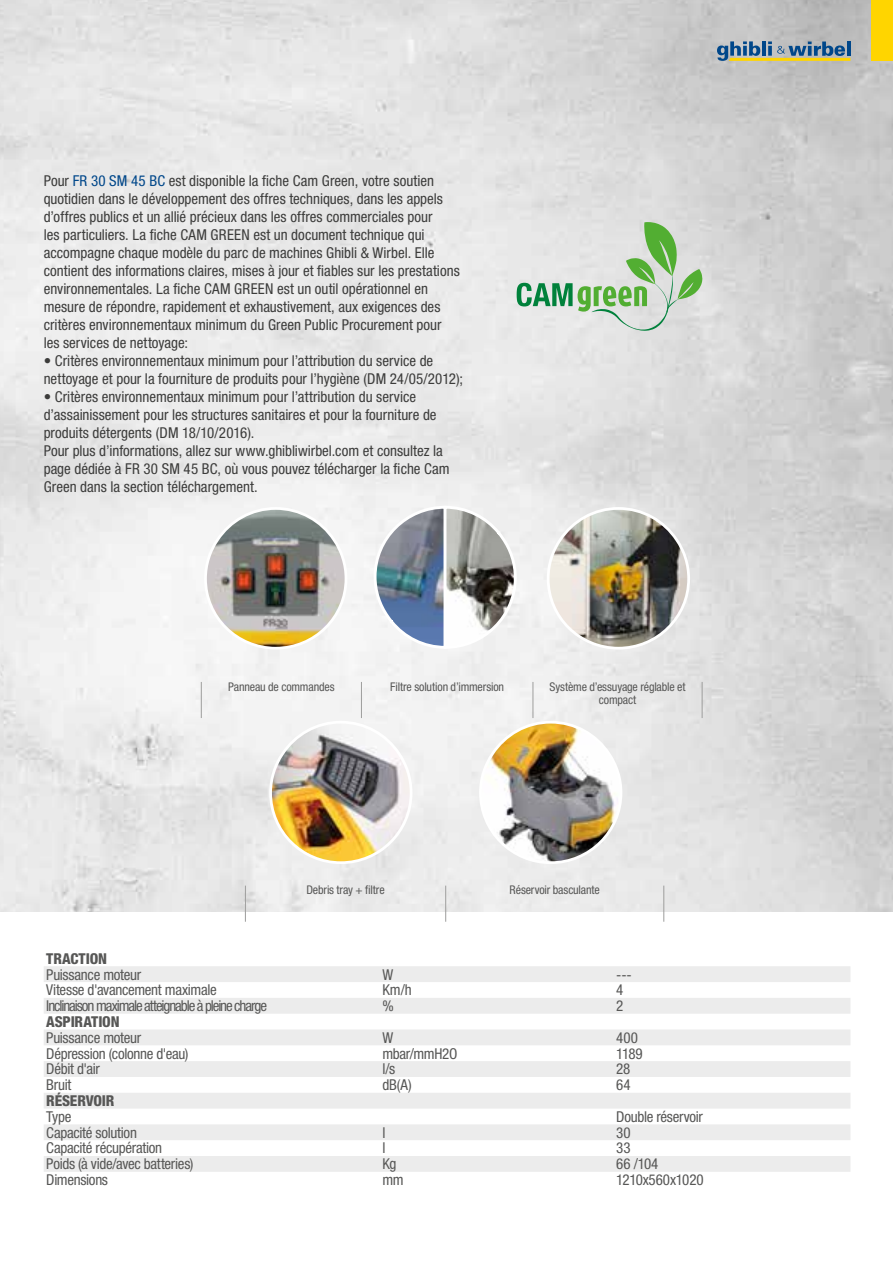
<style>
.page{position:relative;width:893px;height:1263px;background:#fff}
.page>*{position:absolute;margin:0;border:0;box-sizing:border-box;transform-origin:0 0}
._3-Testo{font:condensed 15px/18px "Helvetica Neue LT Std";color:#3c3c3b}
._5-Testo_tabella_a_s{font:condensed 15px "Helvetica Neue LT Std";letter-spacing:-.02em;color:#575756}
._5-Testo_tabella_a_s-2{font:condensed 15px "Helvetica Neue LT Std";letter-spacing:-.07em;color:#575756}
._6-Testo_tabella_s_x{font:800 condensed 15px "Helvetica Neue LT Std";letter-spacing:-.015em;color:#575756}
._5-Testo_tabella-al{font:condensed 12px/13.5px "Helvetica Neue LT Std";letter-spacing:-.01em;color:#575756;text-align:center}
.s1{color:#00478a}
</style>
<div class="page">
<img style="left:0;top:0;width:893px;height:912px">
<div style="left:872px;top:0;width:21px;height:61px;background:#ffd500"></div>
<svg style="left:717px;top:41px;width:133px;height:20px;background:#869993"></svg>
<img style="left:0;top:337px;width:13px;height:575px">
<svg style="left:44px;top:966px;width:806px;height:206px;fill:#ececec"></svg>
<hr style="left:201px;top:682px;width:1px;height:36px;background:#9d9d9c">
<hr style="left:361px;top:682px;width:1px;height:36px;background:#9d9d9c">
<hr style="left:533px;top:682px;width:1px;height:36px;background:#9d9d9c">
<hr style="left:702px;top:682px;width:1px;height:36px;background:#9d9d9c">
<hr style="left:245px;top:886px;width:1px;height:36px;background:#9d9d9c">
<hr style="left:445px;top:886px;width:1px;height:36px;background:#9d9d9c">
<hr style="left:664px;top:886px;width:1px;height:36px;background:#9d9d9c">
<svg style="left:517px;top:222px;width:185px;height:109px;background:#c5d7c4"></svg>
<svg style="left:372px;top:504px;width:146px;height:146px"></svg>
<img style="left:545px;top:506px;width:146px;height:145px">
<img style="left:268px;top:719px;width:146px;height:146px">
<img style="left:478px;top:719px;width:146px;height:146px">
<img style="left:203px;top:506px;width:146px;height:145px">
<p class="_3-Testo" style="left:44px;top:172px;width:418px">Pour <span class="s1">FR 30 SM 45 BC</span> est disponible la fiche Cam Green, votre soutien quotidien dans le développement des offres techniques, dans les appels d’offres publics et un allié précieux dans les offres commerciales pour<br>les particuliers. La fiche CAM GREEN est un document technique qui accompagne chaque modèle du parc de machines Ghibli &amp; Wirbel. Elle contient des informations claires, mises à jour et fiables sur les prestations environnementales. La fiche CAM GREEN est un outil opérationnel en mesure de répondre, rapidement et exhaustivement, aux exigences des critères environnementaux minimum du Green Public Procurement pour les services de nettoyage:</p>
<p class="_3-Testo" style="left:44px;top:352px;width:421px">• Critères environnementaux minimum pour l’attribution du service de nettoyage et pour la fourniture de produits pour l’hygiène (DM 24/05/2012);</p>
<p class="_3-Testo" style="left:44px;top:388px;width:407px">• Critères environnementaux minimum pour l’attribution du service d’assainissement pour les structures sanitaires et pour la fourniture de produits détergents (DM 18/10/2016).<br>Pour plus d’informations, allez sur www.ghibliwirbel.com et consultez la page dédiée à FR 30 SM 45 BC, où vous pouvez télécharger la fiche Cam Green dans la section téléchargement.</p>
<p class="_5-Testo_tabella-al" style="left:228px;top:679px;width:108px">Panneau de commandes</p>
<p class="_5-Testo_tabella-al" style="left:390px;top:679px;width:115px">Filtre solution d’immersion</p>
<p class="_5-Testo_tabella-al" style="left:549px;top:679px;width:138px">Système d’essuyage réglable et compact</p>
<p class="_5-Testo_tabella-al" style="left:306px;top:883px;width:80px">Debris tray + filtre</p>
<p class="_5-Testo_tabella-al" style="left:510px;top:883px;width:92px">Réservoir basculante</p>
<p class="_6-Testo_tabella_s_x" style="left:46px;top:949px;width:62px">TRACTION</p>
<p class="_5-Testo_tabella_a_s" style="left:46px;top:965px;width:96px">Puissance moteur</p>
<p class="_5-Testo_tabella_a_s" style="left:382px;top:965px;width:12px">W</p>
<p class="_5-Testo_tabella_a_s" style="left:616px;top:965px;width:17px">---</p>
<p class="_5-Testo_tabella_a_s" style="left:46px;top:981px;width:172px">Vitesse d'avancement maximale</p>
<p class="_5-Testo_tabella_a_s" style="left:382px;top:981px;width:31px">Km/h</p>
<p class="_5-Testo_tabella_a_s" style="left:616px;top:981px;width:9px">4</p>
<p class="_5-Testo_tabella_a_s-2" style="left:46px;top:997px;width:222px">Inclinaison maximale atteignable à pleine charge</p>
<p class="_5-Testo_tabella_a_s" style="left:382px;top:997px;width:13px">%</p>
<p class="_5-Testo_tabella_a_s" style="left:616px;top:997px;width:9px">2</p>
<p class="_6-Testo_tabella_s_x" style="left:46px;top:1012px;width:75px">ASPIRATION</p>
<p class="_5-Testo_tabella_a_s" style="left:46px;top:1029px;width:96px">Puissance moteur</p>
<p class="_5-Testo_tabella_a_s" style="left:382px;top:1029px;width:12px">W</p>
<p class="_5-Testo_tabella_a_s" style="left:616px;top:1029px;width:23px">400</p>
<p class="_5-Testo_tabella_a_s" style="left:46px;top:1044px;width:144px">Dépression (colonne d'eau)</p>
<p class="_5-Testo_tabella_a_s" style="left:382px;top:1044px;width:77px">mbar/mmH2O</p>
<p class="_5-Testo_tabella_a_s" style="left:616px;top:1044px;width:28px">1189</p>
<p class="_5-Testo_tabella_a_s" style="left:46px;top:1060px;width:55px">Débit d'air</p>
<p class="_5-Testo_tabella_a_s" style="left:382px;top:1060px;width:14px">l/s</p>
<p class="_5-Testo_tabella_a_s" style="left:616px;top:1060px;width:16px">28</p>
<p class="_5-Testo_tabella_a_s" style="left:46px;top:1076px;width:27px">Bruit</p>
<p class="_5-Testo_tabella_a_s" style="left:382px;top:1076px;width:31px">dB(A)</p>
<p class="_5-Testo_tabella_a_s" style="left:616px;top:1076px;width:16px">64</p>
<p class="_6-Testo_tabella_s_x" style="left:46px;top:1091px;width:70px">RÉSERVOIR</p>
<p class="_5-Testo_tabella_a_s" style="left:46px;top:1108px;width:27px">Type</p>
<p class="_5-Testo_tabella_a_s" style="left:616px;top:1108px;width:88px">Double réservoir</p>
<p class="_5-Testo_tabella_a_s" style="left:46px;top:1124px;width:92px">Capacité solution</p>
<p class="_5-Testo_tabella_a_s" style="left:382px;top:1124px;width:5px">l</p>
<p class="_5-Testo_tabella_a_s" style="left:616px;top:1124px;width:16px">30</p>
<p class="_5-Testo_tabella_a_s" style="left:46px;top:1139px;width:117px">Capacité récupération</p>
<p class="_5-Testo_tabella_a_s" style="left:382px;top:1139px;width:5px">l</p>
<p class="_5-Testo_tabella_a_s" style="left:616px;top:1139px;width:16px">33</p>
<p class="_5-Testo_tabella_a_s" style="left:46px;top:1155px;width:149px">Poids (à vide/avec batteries)</p>
<p class="_5-Testo_tabella_a_s" style="left:382px;top:1155px;width:16px">Kg</p>
<p class="_5-Testo_tabella_a_s" style="left:616px;top:1155px;width:44px">66 /104</p>
<p class="_5-Testo_tabella_a_s" style="left:46px;top:1171px;width:63px">Dimensions</p>
<p class="_5-Testo_tabella_a_s" style="left:382px;top:1171px;width:23px">mm</p>
<p class="_5-Testo_tabella_a_s" style="left:616px;top:1171px;width:89px">1210x560x1020</p>
</div>
